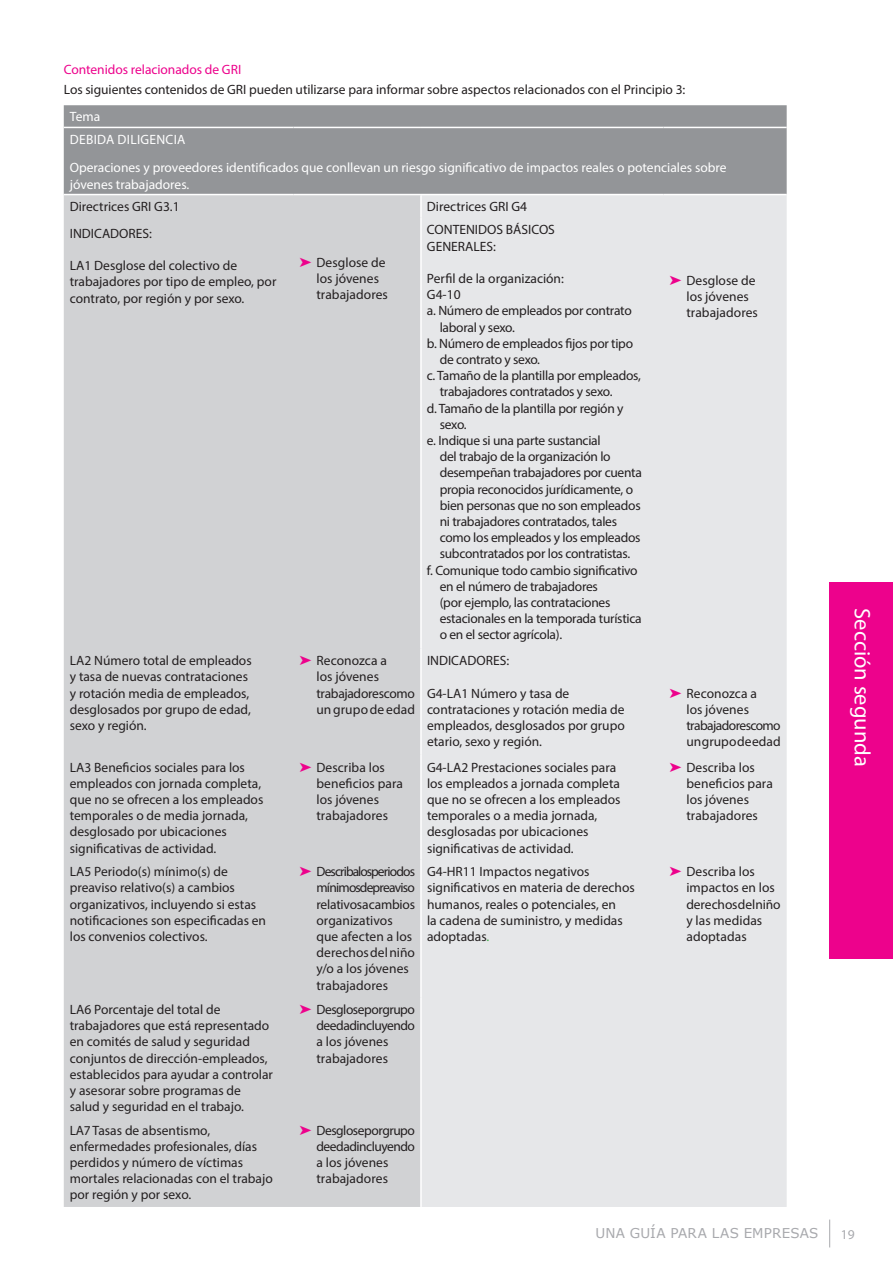
<style>
.page{position:relative;width:893px;height:1263px;background:#fff}
.page>*{position:absolute;margin:0;border:0;box-sizing:border-box;transform-origin:0 0}
.t1{font:22.5px "Myriad Pro";color:#fff}
.t2{font:13.5px/16.2px "Myriad Pro";color:#231f20}
.t3{font:13.5px "Myriad Pro";letter-spacing:-.02em;color:#231f20}
.t4{font:13.5px/22.6px "Myriad Pro";color:#fff}
.t5{font:13.5px/16.2px "Myriad Pro";letter-spacing:-.03em;color:#231f20}
.t6{font:13.5px "Myriad Pro";color:#ed028c}
.t7{font:13.5px "Verdana";letter-spacing:.015em;color:#a8a9ad}
.t8{font:13.5px "Myriad Pro";letter-spacing:-.025em;color:#231f20}
.t9{font:13.5px "Myriad Pro";color:#a8a9ad}
.s1{color:#ed028c}
.s2{color:#40ae49}
</style>
<div class="page">
<div style="left:829px;top:583px;width:64px;height:376px;background:#ed028c"></div>
<svg style="left:829px;top:1219px;width:1px;height:28px"></svg>
<div style="left:64px;top:105px;width:723px;height:89px;background:#939598"></div>
<div style="left:64px;top:195px;width:356px;height:1012px;background:#d1d2d4"></div>
<div style="left:422px;top:195px;width:365px;height:1012px;background:#e6e7e9"></div>
<hr style="left:64px;top:127px;width:229px;height:1px;background:#fff">
<hr style="left:293px;top:127px;width:128px;height:1px;background:#fff">
<hr style="left:421px;top:127px;width:242px;height:1px;background:#fff">
<hr style="left:663px;top:127px;width:124px;height:1px;background:#fff">
<p class="t6" style="left:64px;top:62px;width:179px">Contenidos relacionados de GRI</p>
<p class="t2" style="left:64px;top:81px;width:623px">Los siguientes contenidos de GRI pueden utilizarse para informar sobre aspectos relacionados con el Principio 3:</p>
<p class="t4" style="left:70px;top:105px;width:32px">Tema<br>Debida</p>
<p class="t4" style="left:70px;top:125px;width:658px;line-height:28.2px;text-indent:48px">diligencia<br>Operaciones y proveedores identificados que conllevan un riesgo significativo de impactos reales o potenciales sobre</p>
<p class="t4" style="left:70px;top:172px;width:121px">jóvenes trabajadores.</p>
<p class="t2" style="left:70px;top:198px;width:111px">Directrices GRI G3.1</p>
<p class="t2" style="left:427px;top:198px;width:102px">Directrices GRI G4</p>
<p class="t2" style="left:70px;top:225px;width:84px">INDICADORES:</p>
<p class="t2" style="left:70px;top:257px;width:208px">LA1 Desglose del colectivo de trabajadores por tipo de empleo, por contrato, por región y por sexo.</p>
<p class="t2" style="left:316px;top:254px;width:73px;text-indent:-17px"><span class="s1">➤</span> Desglose de los jóvenes trabajadores</p>
<p class="t2" style="left:427px;top:221px;width:129px">CONTENIDOS BÁSICOS<br>GENERALES:</p>
<p class="t2" style="left:427px;top:270px;width:138px">Perfil de la organización:</p>
<p class="t2" style="left:427px;top:286px;width:35px">G4-10</p>
<p class="t3" style="left:427px;top:302px;width:206px">a. Número de empleados por contrato</p>
<p class="t3" style="left:440px;top:319px;width:77px">laboral y sexo.</p>
<p class="t3" style="left:427px;top:335px;width:208px">b. Número de empleados fijos por tipo</p>
<p class="t8" style="left:440px;top:351px;width:102px">de contrato y sexo.</p>
<p class="t3" style="left:427px;top:367px;width:215px">c. Tamaño de la plantilla por empleados,</p>
<p class="t3" style="left:440px;top:383px;width:174px">trabajadores contratados y sexo.</p>
<p class="t3" style="left:427px;top:400px;width:198px">d. Tamaño de la plantilla por región y</p>
<p class="t2" style="left:440px;top:416px;width:28px">sexo.</p>
<p class="t3" style="left:427px;top:432px;width:175px">e. Indique si una parte sustancial</p>
<p class="t3" style="left:440px;top:448px;width:172px">del trabajo de la organización lo</p>
<p class="t3" style="left:440px;top:464px;width:204px">desempeñan trabajadores por cuenta</p>
<p class="t3" style="left:440px;top:481px;width:195px">propia reconocidos jurídicamente, o</p>
<p class="t3" style="left:440px;top:497px;width:202px">bien personas que no son empleados</p>
<p class="t3" style="left:440px;top:513px;width:179px">ni trabajadores contratados, tales</p>
<p class="t3" style="left:440px;top:529px;width:202px">como los empleados y los empleados</p>
<p class="t3" style="left:440px;top:545px;width:192px">subcontratados por los contratistas.</p>
<p class="t3" style="left:427px;top:562px;width:212px">f. Comunique todo cambio significativo</p>
<p class="t3" style="left:440px;top:578px;width:160px">en el número de trabajadores</p>
<p class="t3" style="left:440px;top:594px;width:172px">(por ejemplo, las contrataciones</p>
<p class="t3" style="left:440px;top:610px;width:203px">estacionales en la temporada turística</p>
<p class="t3" style="left:440px;top:626px;width:124px">o en el sector agrícola).</p>
<p class="t2" style="left:686px;top:272px;width:73px;text-indent:-17px"><span class="s1">➤</span> Desglose de los jóvenes trabajadores</p>
<p class="t2" style="left:70px;top:652px;width:183px">LA2 Número total de empleados y tasa de nuevas contrataciones y rotación media de empleados, desglosados por grupo de edad, sexo y región.</p>
<p class="t2" style="left:316px;top:652px;width:100px;text-indent:-17px"><span class="s1">➤</span> Reconozca a<br>los jóvenes trabajadores como un grupo de edad</p>
<p class="t2" style="left:427px;top:652px;width:84px">INDICADORES:</p>
<p class="t2" style="left:427px;top:685px;width:199px">G4-LA1 Número y tasa de contrataciones y rotación media de empleados, desglosados por grupo etario, sexo y región.</p>
<p class="t2" style="left:686px;top:685px;width:96px;text-indent:-17px"><span class="s1">➤</span> Reconozca a<br>los jóvenes trabajadores como un grupo de edad</p>
<p class="t2" style="left:70px;top:759px;width:195px">LA3 Beneficios sociales para los empleados con jornada completa, que no se ofrecen a los empleados temporales o de media jornada, desglosado por ubicaciones significativas de actividad.</p>
<p class="t2" style="left:316px;top:759px;width:88px;text-indent:-17px"><span class="s1">➤</span> Describa los beneficios para los jóvenes trabajadores</p>
<p class="t2" style="left:427px;top:759px;width:195px">G4-LA2 Prestaciones sociales para los empleados a jornada completa que no se ofrecen a los empleados temporales o a media jornada, desglosadas por ubicaciones significativas de actividad.</p>
<p class="t2" style="left:686px;top:759px;width:88px;text-indent:-17px"><span class="s1">➤</span> Describa los beneficios para los jóvenes trabajadores</p>
<p class="t2" style="left:70px;top:863px;width:198px">LA5 Periodo(s) mínimo(s) de preaviso relativo(s) a cambios organizativos, incluyendo si estas notificaciones son especificadas en los convenios colectivos.</p>
<p class="t2" style="left:316px;top:863px;width:100px;text-indent:-17px"><span class="s1">➤</span> Describa los periodos mínimos de preaviso relativos a cambios organizativos que afecten a los derechos del niño y/o a los jóvenes trabajadores</p>
<p class="t2" style="left:427px;top:863px;width:209px">G4-HR11 Impactos negativos significativos en materia de derechos humanos, reales o potenciales, en<br>la cadena de suministro, y medidas adoptadas<span class="s2">.</span></p>
<p class="t2" style="left:686px;top:863px;width:96px;text-indent:-17px"><span class="s1">➤</span> Describa los impactos en los derechos del niño y las medidas adoptadas</p>
<p class="t2" style="left:70px;top:1001px;width:205px">LA6 Porcentaje del total de trabajadores que está representado en comités de salud y seguridad conjuntos de dirección-empleados, establecidos para ayudar a controlar y asesorar sobre programas de salud y seguridad en el trabajo.</p>
<p class="t5" style="left:316px;top:1001px;width:100px;text-indent:-17px"><span class="s1">➤</span> Desglose por grupo de edad incluyendo a los jóvenes trabajadores</p>
<p class="t2" style="left:70px;top:1122px;width:204px">LA7 Tasas de absentismo, enfermedades profesionales, días perdidos y número de víctimas mortales relacionadas con el trabajo por región y por sexo.</p>
<p class="t5" style="left:316px;top:1122px;width:100px;text-indent:-17px"><span class="s1">➤</span> Desglose por grupo de edad incluyendo a los jóvenes trabajadores</p>
<h1 class="t1" style="left:876px;top:608px;width:160px;rotate:90deg">Sección segunda</h1>
<p class="t7" style="left:595px;top:1224px;width:205px">UNA GUÍA PARA LAS EMPRESAS</p>
<p class="t9" style="left:841px;top:1226px;width:15px">19</p>
</div>
